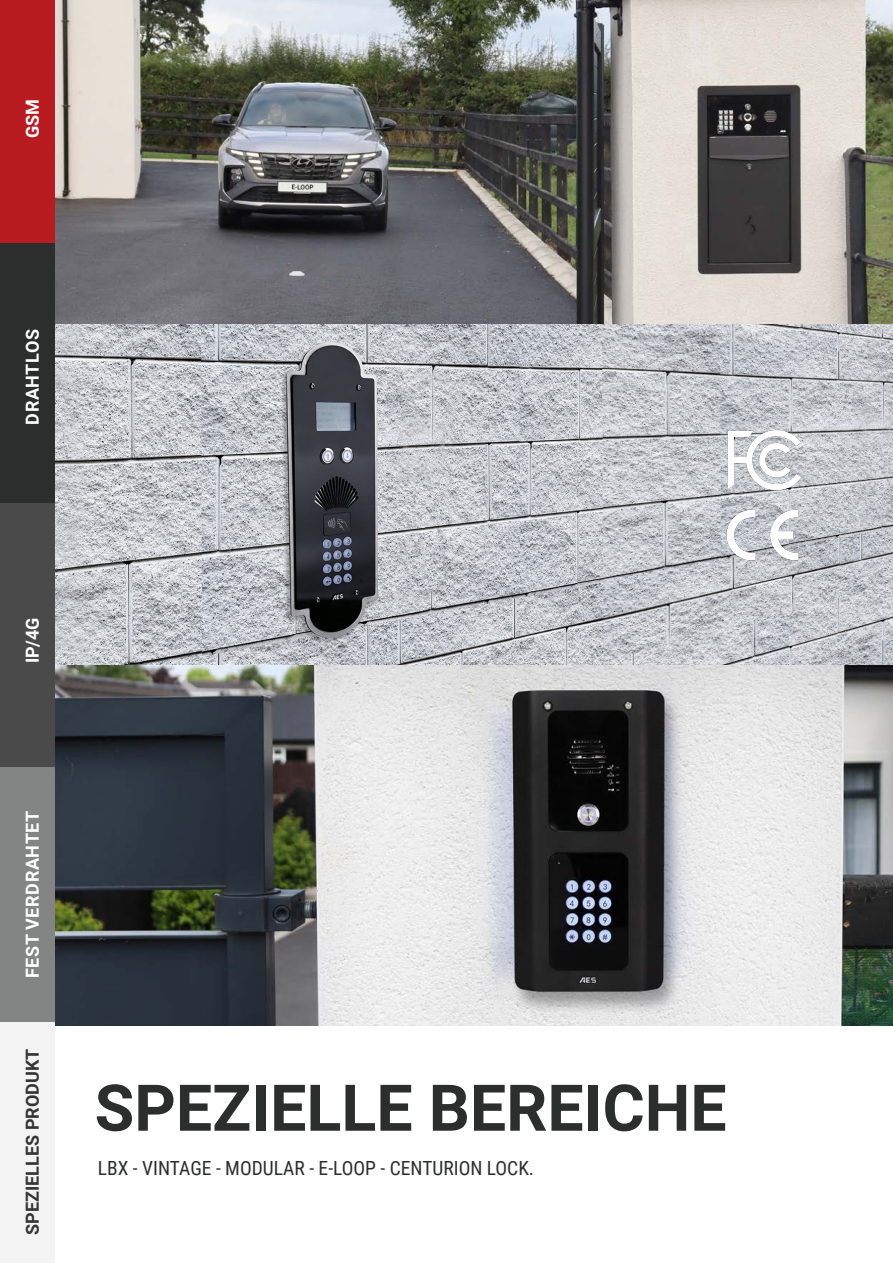
<style>
.page{position:relative;width:893px;height:1263px;background:#fff}
.page>*{position:absolute;margin:0;border:0;box-sizing:border-box;transform-origin:0 0}
.t1{font:700 64.5px "Roboto";color:#2c2d2d}
.t2{font:19.5px "Roboto Condensed";color:#2c2d2d}
.t3{font:700 18px "Roboto";letter-spacing:.035em;color:#fff}
.t4{font:700 18px "Roboto";color:#363536}
</style>
<div class="page">
<img style="left:54px;top:664px;width:839px;height:361px">
<img style="left:54px;top:323px;width:839px;height:341px">
<img style="left:54px;top:0;width:839px;height:323px">
<img style="left:726px;top:428px;width:77px;height:63px">
<img style="left:718px;top:502px;width:101px;height:68px">
<div style="left:0;top:0;width:54px;height:244px;background:#b81c21"></div>
<div style="left:0;top:244px;width:54px;height:260px;background:#2c2d2d"></div>
<div style="left:0;top:504px;width:54px;height:263px;background:#4a4a4a"></div>
<div style="left:0;top:767px;width:54px;height:255px;background:#838484"></div>
<div style="left:0;top:1022px;width:54px;height:241px;background:#f3f3f4"></div>
<p class="t3" style="left:20px;top:138px;width:41px;rotate:-90deg">GSM</p>
<p class="t3" style="left:20px;top:425px;width:97px;rotate:-90deg">DRAHTLOS</p>
<p class="t3" style="left:20px;top:663px;width:48px;rotate:-90deg">IP/4G</p>
<p class="t3" style="left:20px;top:978px;width:169px;rotate:-90deg">FEST VERDRAHTET</p>
<p class="t4" style="left:20px;top:1235px;width:187px;rotate:-90deg">SPEZIELLES PRODUKT</p>
<p class="t1" style="left:95px;top:1062px;width:633px">SPEZIELLE BEREICHE</p>
<p class="t2" style="left:98px;top:1154px;width:438px">LBX - VINTAGE - MODULAR - E-LOOP - CENTURION LOCK.</p>
</div>
